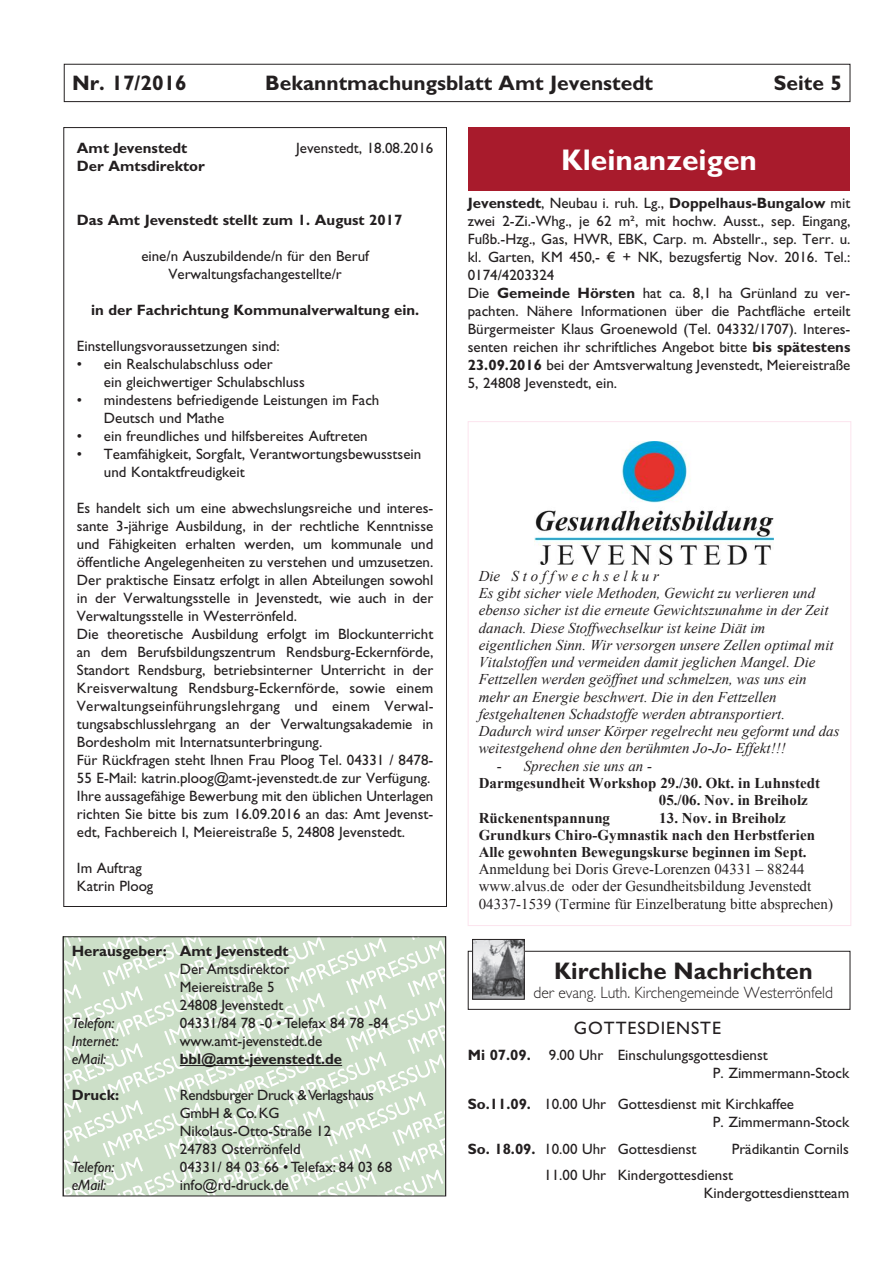
<style>
.page{position:relative;width:893px;height:1263px;background:#fff}
.page>*{position:absolute;margin:0;border:0;box-sizing:border-box;transform-origin:0 0}
.t1{font:700 30px "Gill Sans Std";color:#fff}
.t2{font:700 24px "Gill Sans Std";color:#231f20}
.t3{font:700 21px "Gill Sans Std";color:#231f20}
.t4{font:18px "Gill Sans Std";letter-spacing:.05em;color:#231f20}
.t5{font:300 16.5px "Gill Sans Std";color:#231f20;scale:.94 1}
.t6{font:15px/18px "Gill Sans Std";color:#231f20}
.t7{font:italic 15px/17.2px "Times New Roman";color:#231f20}
.t8{font:700 15px/17.2px "Times New Roman";color:#231f20}
.t9{font:700 15px "Gill Sans Std";color:#231f20}
.t10{font:15px/17.2px "Times New Roman";color:#231f20}
.t11{font:15px/18px "Gill Sans Std";letter-spacing:-.025em;color:#231f20}
.t12{font:italic 15px "Gill Sans Std";color:#231f20}
.s1{font-weight:700}
.s2{font-style:normal}
</style>
<div class="page">
<div style="left:64px;top:64px;width:786px;height:38px;border:1px solid #231f20"></div>
<div style="left:468px;top:951px;width:382px;height:59px;border:1px solid #231f20"></div>
<img style="left:474px;top:941px;width:49px;height:56px">
<div style="left:472px;top:939px;width:53px;height:60px;border:1px solid #231f20"></div>
<svg style="left:65px;top:938px;width:379px;height:256px;background:#d4e4d1"></svg>
<hr style="left:180px;top:1065px;width:162px;height:1px;background:#231f20">
<div style="left:63px;top:936px;width:383px;height:260px;border:1px solid #231f20"></div>
<div style="left:468px;top:128px;width:382px;height:63px;background:#a81b2c"></div>
<img style="left:535px;top:442px;width:238px;height:122px">
<h3 class="t3" style="left:72px;top:71px;width:116px">Nr. 17/2016</h3>
<h3 class="t3" style="left:265px;top:71px;width:389px">Bekanntmachungsblatt Amt Jevenstedt</h3>
<h3 class="t3" style="left:774px;top:71px;width:70px">Seite 5</h3>
<p class="t9" style="left:77px;top:139px;width:112px">Amt Jevenstedt</p>
<p class="t6" style="left:296px;top:139px;width:139px">Jevenstedt, 18.08.2016</p>
<p class="t9" style="left:77px;top:157px;width:130px">Der Amtsdirektor</p>
<p class="t9" style="left:77px;top:211px;width:327px">Das Amt Jevenstedt stellt zum 1. August 2017</p>
<p class="t6" style="left:141px;top:247px;width:229px;text-align:center">eine/n Auszubildende/n für den Beruf<br>Verwaltungsfachangestellte/r</p>
<p class="t9" style="left:91px;top:301px;width:330px">in der Fachrichtung Kommunalverwaltung ein.</p>
<p class="t6" style="left:77px;top:337px;width:204px">Einstellungsvoraussetzungen sind:</p>
<p class="t6" style="left:104px;top:355px;width:202px;text-indent:-27px">• ein Realschulabschluss oder<br>ein gleichwertiger Schulabschluss</p>
<p class="t6" style="left:104px;top:391px;width:277px;text-indent:-27px">• mindestens befriedigende Leistungen im Fach<br>Deutsch und Mathe</p>
<p class="t6" style="left:77px;top:427px;width:292px">• ein freundliches und hilfsbereites Auftreten</p>
<p class="t6" style="left:104px;top:445px;width:319px;text-indent:-27px">• Teamfähigkeit, Sorgfalt, Verantwortungsbewusstsein und Kontaktfreudigkeit</p>
<p class="t6" style="left:77px;top:499px;width:358px">Es handelt sich um eine abwechslungsreiche und interes&shy;sante 3-jährige Ausbildung, in der rechtliche Kenntnisse und Fähigkeiten erhalten werden, um kommunale und öffentliche Angelegenheiten zu verstehen und umzusetzen.<br>Der praktische Einsatz erfolgt in allen Abteilungen sowohl in der Verwaltungsstelle in Jevenstedt, wie auch in der Verwaltungsstelle in Westerrönfeld.<br>Die theoretische Ausbildung erfolgt im Blockunterricht an dem Berufsbildungszentrum Rendsburg-Eckernförde, Standort Rendsburg, betriebsinterner Unterricht in der Kreisverwaltung Rendsburg-Eckernförde, sowie einem Verwaltungseinführungslehrgang und einem Verwal&shy;tungsabschlusslehrgang an der Verwaltungsakademie in Bordesholm mit Internatsunterbringung.<br>Für Rückfragen steht Ihnen Frau Ploog Tel. 04331 / 8478- 55 E-Mail: katrin.ploog@amt-jevenstedt.de zur Verfügung.<br>Ihre aussagefähige Bewerbung mit den üblichen Unterlagen richten Sie bitte bis zum 16.09.2016 an das: Amt Jevenst&shy;edt, Fachbereich I, Meiereistraße 5, 24808 Jevenstedt.</p>
<p class="t6" style="left:77px;top:859px;width:78px">Im Auftrag<br>Katrin Ploog</p>
<p class="t9" style="left:72px;top:942px;width:218px">Herausgeber: Amt Jevenstedt</p>
<p class="t6" style="left:180px;top:960px;width:111px">Der Amtsdirektor<br>Meiereistraße 5<br>24808 Jevenstedt</p>
<p class="t12" style="left:72px;top:1014px;width:44px">Telefon:</p>
<p class="t6" style="left:180px;top:1014px;width:210px">04331/84 78 -0 • Telefax 84 78 -84</p>
<p class="t12" style="left:72px;top:1032px;width:48px">Internet:</p>
<p class="t6" style="left:180px;top:1032px;width:144px">www.amt-jevenstedt.de</p>
<p class="t12" style="left:72px;top:1050px;width:36px">eMail:</p>
<p class="t9" style="left:180px;top:1050px;width:164px">bbl@amt-jevenstedt.de</p>
<p class="t9" style="left:72px;top:1086px;width:49px">Druck:</p>
<p class="t11" style="left:180px;top:1086px;width:196px">Rendsburger Druck &amp; Verlagshaus<br>GmbH &amp; Co. KG<br>Nikolaus-Otto-Straße 12<br>24783 Osterrönfeld</p>
<p class="t12" style="left:72px;top:1158px;width:44px">Telefon:</p>
<p class="t6" style="left:180px;top:1158px;width:214px">04331/ 84 03 66 • Telefax: 84 03 68</p>
<p class="t12" style="left:72px;top:1176px;width:36px">eMail:</p>
<p class="t6" style="left:180px;top:1176px;width:110px">info@rd-druck.de</p>
<h1 class="t1" style="left:561px;top:142px;width:197px">Kleinanzeigen</h1>
<p class="t6" style="left:468px;top:194px;width:384px"><span class="s1">Jevenstedt</span>, Neubau i. ruh. Lg., <span class="s1">Doppelhaus-Bungalow</span> mit zwei 2-Zi.-Whg., je 62 m², mit hochw. Ausst., sep. Eingang, Fußb.-Hzg., Gas, HWR, EBK, Carp. m. Abstellr., sep. Terr. u. kl. Garten, KM 450,- € + NK, bezugsfertig Nov. 2016. Tel.:<br>0174/4203324<br>Die <span class="s1">Gemeinde Hörsten</span> hat ca. 8,1 ha Grünland zu ver&shy;pachten. Nähere Informationen über die Pachtfläche erteilt Bürgermeister Klaus Groenewold (Tel. 04332/1707). Interes&shy;senten reichen ihr schriftliches Angebot bitte <span class="s1">bis spätestens 23.09.2016</span> bei der Amtsverwaltung Jevenstedt, Meiereistraße 5, 24808 Jevenstedt, ein.</p>
<p class="t7" style="left:479px;top:567px;width:362px">Die S t o f f w e c h s e l k u r<br>Es gibt sicher viele Methoden, Gewicht zu verlieren und ebenso sicher ist die erneute Gewichtszunahme in der Zeit danach. Diese Stoffwechselkur ist keine Diät im eigentlichen Sinn. Wir versorgen unsere Zellen optimal mit Vitalstoffen und vermeiden damit jeglichen Mangel. Die Fettzellen werden geöffnet und schmelzen, was uns ein mehr an Energie beschwert. Die in den Fettzellen festgehaltenen Schadstoffe werden abtransportiert.<br>Dadurch wird unser Körper regelrecht neu geformt und das weitestgehend ohne den berühmten Jo-Jo- Effekt!!!</p>
<p class="t7" style="left:497px;top:756px;width:157px"><span class="s2">-</span> Sprechen sie uns an -</p>
<p class="t8" style="left:479px;top:774px;width:343px">Darmgesundheit Workshop 29./30. Okt. in Luhnstedt</p>
<p class="t8" style="left:659px;top:791px;width:151px">05./06. Nov. in Breiholz</p>
<p class="t8" style="left:479px;top:809px;width:133px">Rückenentspannung</p>
<p class="t8" style="left:479px;top:809px;width:338px;text-indent:181px">13. Nov. in Breiholz<br>Grundkurs Chiro-Gymnastik nach den Herbstferien<br>Alle gewohnten Bewegungskurse beginnen im Sept.</p>
<p class="t10" style="left:479px;top:860px;width:356px">Anmeldung bei Doris Greve-Lorenzen 04331 – 88244 www.alvus.de oder der Gesundheitsbildung Jevenstedt<br>04337-1539 (Termine für Einzelberatung bitte absprechen)</p>
<h2 class="t2" style="left:554px;top:956px;width:260px">Kirchliche Nachrichten</h2>
<p class="t5" style="left:534px;top:983px;width:320px">der evang. Luth. Kirchengemeinde Westerrönfeld</p>
<p class="t4" style="left:574px;top:1017px;width:149px">GOTTESDIENSTE</p>
<p class="t6" style="left:713px;top:1046px;width:138px;text-indent:-245px"><span class="s1">Mi 07.09.</span> 9.00 Uhr Einschulungsgottesdienst<br>P. Zimmermann-Stock</p>
<p class="t6" style="left:713px;top:1095px;width:138px;text-indent:-245px"><span class="s1">So.11.09.</span> 10.00 Uhr Gottesdienst mit Kirchkaffee<br>P. Zimmermann-Stock</p>
<p class="t6" style="left:468px;top:1139px;width:230px"><span class="s1">So. 18.09.</span> 10.00 Uhr Gottesdienst</p>
<p class="t6" style="left:544px;top:1135px;width:306px;line-height:26.5px;text-indent:187px">Prädikantin Cornils<br>11.00 Uhr Kindergottesdienst</p>
<p class="t6" style="left:704px;top:1184px;width:147px">Kindergottesdienstteam</p>
</div>
